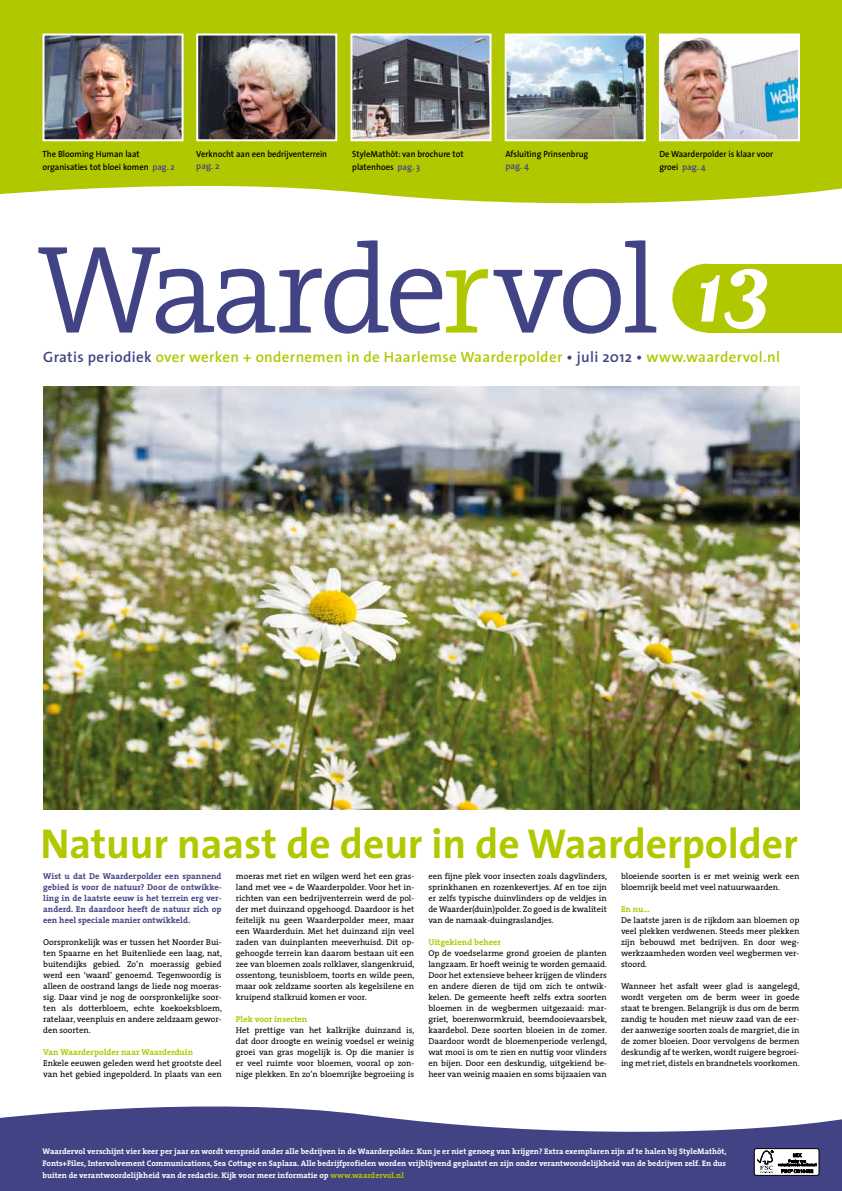
<style>
.page{position:relative;width:842px;height:1191px;background:#fff}
.page>*{position:absolute;margin:0;border:0;box-sizing:border-box;transform-origin:0 0}
.t1{font:300 126px "The Serif";letter-spacing:-.04em;color:#414384}
.t2{font:700 42px "The Sans";color:#b1c800}
.t3{font:600 15px "The Sans";letter-spacing:.025em;color:#b1c800}
.t4{font:600 9px/13px "The Sans";color:#000;scale:.95 1}
.t5{font:600 9px "The Sans";color:#414384}
.t6{font:8.5px/11px "The Serif";color:#000;text-align:justify}
.t7{font:700 8.5px/11px "The Serif";color:#414384;text-align:justify}
.t8{font:700 8.5px "The Serif";color:#b1c800}
.t9{font:700 8px/12px "The Serif";color:#fff;text-align:justify}
.s1{color:#414384}
.s2{font-size:125px;color:#b1c800}
.s3{font-family:"Matrix Script";font-weight:700;font-size:99px;color:#fff}
.s4{color:#b1c800}
</style>
<div class="page">
<svg style="left:0;top:1106px;width:842px;height:85px;fill:#414384"></svg>
<div style="left:0;top:0;width:842px;height:264px;background:#b1c800"></div>
<svg style="left:0;top:186px;width:842px;height:214px"></svg>
<img style="left:46px;top:37px;width:135px;height:101px">
<div style="left:43px;top:34px;width:141px;height:107px;border:2px solid #fff"></div>
<img style="left:353px;top:37px;width:135px;height:101px">
<div style="left:350px;top:34px;width:141px;height:107px;border:2px solid #fff"></div>
<img style="left:199px;top:37px;width:135px;height:101px">
<div style="left:196px;top:34px;width:141px;height:107px;border:2px solid #fff"></div>
<img style="left:508px;top:37px;width:135px;height:101px">
<div style="left:505px;top:34px;width:141px;height:107px;border:2px solid #fff"></div>
<img style="left:662px;top:37px;width:135px;height:101px">
<div style="left:659px;top:34px;width:141px;height:107px;border:2px solid #fff"></div>
<div style="left:672px;top:264px;width:69px;height:68px;background:#b1c800;border-radius:50%"></div>
<div style="left:707px;top:264px;width:135px;height:68px;background:#b1c800"></div>
<div style="left:754px;top:1148px;width:65px;height:27px;background:#fff;border-radius:2px"></div>
<div style="left:754px;top:1148px;width:65px;height:27px;border:1px solid #000;border-radius:2px"></div>
<svg style="left:757px;top:1150px;width:59px;height:23px"></svg>
<img style="left:43px;top:386px;width:756px;height:423px">
<p class="t4" style="left:43px;top:147px;width:141px">The Blooming Human laat organisaties tot bloei komen <span class="s1">pag. 2</span></p>
<p class="t4" style="left:196px;top:147px;width:139px">Verknocht aan een bedrijventerrein</p>
<p class="t5" style="left:196px;top:158px;width:25px">pag. 2</p>
<p class="t4" style="left:505px;top:147px;width:89px">Afsluiting Prinsenbrug</p>
<p class="t5" style="left:505px;top:158px;width:25px">pag. 4</p>
<p class="t4" style="left:352px;top:147px;width:119px">StyleMathôt: van brochure tot platenhoes <span class="s1">pag. 3</span></p>
<p class="t4" style="left:659px;top:147px;width:121px">De Waarderpolder is klaar voor groei <span class="s1">pag. 4</span></p>
<h1 class="t1" style="left:38px;top:185px;width:736px">Waarde<span class="s2">r</span>vol <span class="s3">1</span><sup>3</sup></h1>
<h3 class="t3" style="left:43px;top:344px;width:738px"><span class="s1">Gratis periodiek</span> over werken + ondernemen in de Haarlemse Waarderpolder <span class="s1">• juli 2012 •</span> www.waardervol.nl</h3>
<h2 class="t2" style="left:40px;top:808px;width:759px">Natuur naast de deur in de Waarderpolder</h2>
<p class="t7" style="left:43px;top:870px;width:180px">Wist u dat De Waarderpolder een spannend gebied is voor de natuur? Door de ontwikke&shy;ling in de laatste eeuw is het terrein erg ver&shy;anderd. En daardoor heeft de natuur zich op een heel speciale manier ontwikkeld.</p>
<p class="t6" style="left:43px;top:936px;width:180px">Oorspronkelijk was er tussen het Noorder Bui&shy;ten Spaarne en het Buitenliede een laag, nat, buitendijks gebied. Zo’n moerassig gebied werd een ‘waard’ genoemd. Tegenwoordig is alleen de oostrand langs de liede nog moeras&shy;sig. Daar vind je nog de oorspronkelijke soor&shy;ten als dotterbloem, echte koekoeksbloem, ratelaar, veenpluis en andere zeldzaam gewor&shy;den soorten.</p>
<p class="t8" style="left:43px;top:1045px;width:152px">Van Waarderpolder naar Waarderduin</p>
<p class="t6" style="left:43px;top:1057px;width:180px">Enkele eeuwen geleden werd het grootste deel van het gebied ingepolderd. In plaats van een</p>
<p class="t6" style="left:236px;top:870px;width:180px">moeras met riet en wilgen werd het een gras&shy;land met vee = de Waarderpolder. Voor het in&shy;richten van een bedrijventerrein werd de pol&shy;der met duinzand opgehoogd. Daardoor is het feitelijk nu geen Waarderpolder meer, maar een Waarderduin. Met het duinzand zijn veel zaden van duinplanten meeverhuisd. Dit op&shy;gehoogde terrein kan daarom bestaan uit een zee van bloemen zoals rolklaver, slangenkruid, ossentong, teunisbloem, toorts en wilde peen, maar ook zeldzame soorten als kegelsilene en kruipend stalkruid komen er voor.</p>
<p class="t8" style="left:236px;top:1012px;width:73px">Plek voor insecten</p>
<p class="t6" style="left:236px;top:1024px;width:180px">Het prettige van het kalkrijke duinzand is, dat door droogte en weinig voedsel er weinig groei van gras mogelijk is. Op die manier is er veel ruimte voor bloemen, vooral op zon&shy;nige plekken. En zo’n bloemrijke begroeiing is</p>
<p class="t6" style="left:428px;top:870px;width:180px">een fijne plek voor insecten zoals dagvlinders, sprinkhanen en rozenkevertjes. Af en toe zijn er zelfs typische duinvlinders op de veldjes in de Waarder(duin)polder. Zo goed is de kwaliteit van de namaak-duingraslandjes.</p>
<p class="t8" style="left:428px;top:935px;width:74px">Uitgekiend beheer</p>
<p class="t6" style="left:428px;top:947px;width:180px">Op de voedselarme grond groeien de planten langzaam. Er hoeft weinig te worden gemaaid.<br>Door het extensieve beheer krijgen de vlinders en andere dieren de tijd om zich te ontwik&shy;kelen. De gemeente heeft zelfs extra soorten bloemen in de wegbermen uitgezaaid: mar&shy;griet, boerenwormkruid, beemdooievaarsbek, kaardebol. Deze soorten bloeien in de zomer.<br>Daardoor wordt de bloemenperiode verlengd, wat mooi is om te zien en nuttig voor vlinders en bijen. Door een deskundig, uitgekiend be&shy;heer van weinig maaien en soms bijzaaien van</p>
<p class="t6" style="left:621px;top:870px;width:180px">bloeiende soorten is er met weinig werk een bloemrijk beeld met veel natuurwaarden.</p>
<p class="t8" style="left:621px;top:902px;width:30px">En nu…</p>
<p class="t6" style="left:621px;top:914px;width:180px">De laatste jaren is de rijkdom aan bloemen op veel plekken verdwenen. Steeds meer plekken zijn bebouwd met bedrijven. En door weg&shy;werkzaamheden worden veel wegbermen ver&shy;stoord.</p>
<p class="t6" style="left:621px;top:980px;width:180px">Wanneer het asfalt weer glad is aangelegd, wordt vergeten om de berm weer in goede staat te brengen. Belangrijk is dus om de berm zandig te houden met nieuw zaad van de eer&shy;der aanwezige soorten zoals de margriet, die in de zomer bloeien. Door vervolgens de bermen deskundig af te werken, wordt ruigere begroei&shy;ing met riet, distels en brandnetels voorkomen.</p>
<p class="t9" style="left:43px;top:1145px;width:685px">Waardervol verschijnt vier keer per jaar en wordt verspreid onder alle bedrijven in de Waarderpolder. Kun je er niet genoeg van krijgen? Extra exemplaren zijn af te halen bij StyleMathôt, Fonts+Files, Intervolvement Communications, Sea Cottage en Saplaza. Alle bedrijfprofielen worden vrijblijvend geplaatst en zijn onder verantwoordelijkheid van de bedrijven zelf. En dus buiten de verantwoordelijkheid van de redactie. Kijk voor meer informatie op <span class="s4">www.waardervol.nl</span></p>
</div>
